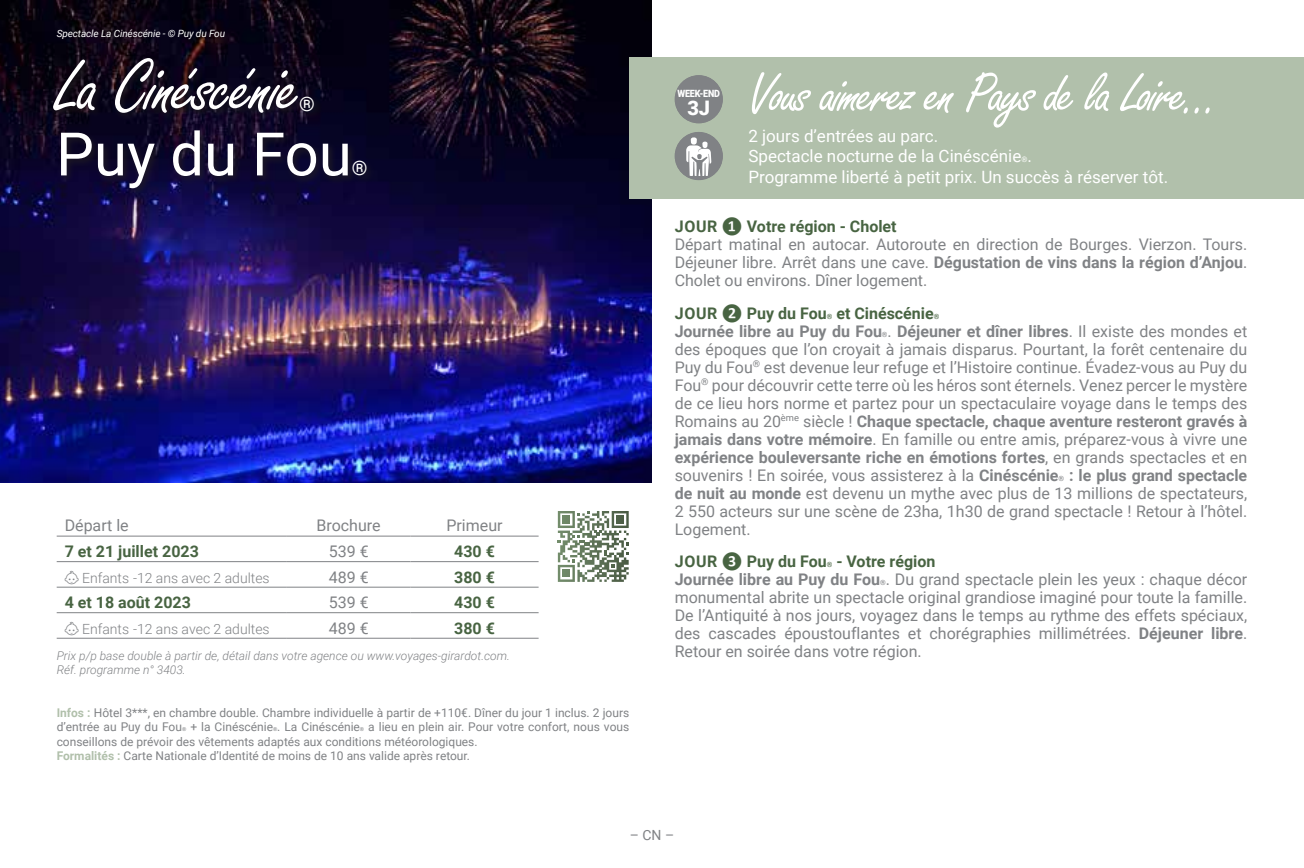
<style>
.page{position:relative;width:1304px;height:868px;background:#fff}
.page>*{position:absolute;margin:0;border:0;box-sizing:border-box;transform-origin:0 0}
.t1{font:80px "Freestyle Script";letter-spacing:-.025em;color:#fff}
.t2{font:60px "Freestyle Script";letter-spacing:-.04em;color:#fff}
.t3{font:60px "Roboto";color:#fff}
.t4{font:20px "Roboto";color:#fff}
.t5{font:900 20px "Roboto";color:#fff}
.t6{font:17px/20.4px "Roboto";color:#fff}
.t7{font:16px/18px "Roboto";color:#808285;text-align:justify}
.t8{font:700 16px "Roboto";color:#486442}
.t9{font:700 16px "Roboto";color:#808285}
.t10{font:300 14px "Roboto";color:#808285}
.t11{font:14px "Roboto";color:#808285}
.t12{font:12px/14.4px "Roboto";color:#808285}
.t13{font:italic 300 12px/14.4px "Roboto";color:#808285}
.t14{font:italic 10px "Roboto";letter-spacing:-.01em;color:#fff}
.t15{font:900 10px "Roboto";letter-spacing:-.03em;color:#fff;scale:.9 1}
.t16{font:700 7.2px "Roboto";color:#486442}
.t17{font:7.2px "Roboto";color:#808285}
.s1{font-weight:700;color:#b1c0ab}
.s2{font-size:5.4px}
.s3{font-size:7.6px}
.s4{font-weight:700;color:#486442}
.s5{font-family:"Calibri";font-weight:700;color:#486442}
.s6{font-weight:700}
.s7{font-family:"Calibri"}
.s8{font-weight:400}
</style>
<div class="page">
<img style="left:0;top:0;width:652px;height:482px">
<div style="left:51px;top:56px;width:325px;height:141px;background:#231f20;opacity:.75"></div>
<div style="left:629px;top:57px;width:675px;height:141px;background:#b1c0ab"></div>
<div style="left:675px;top:132px;width:48px;height:48px;background:#808285;border-radius:50%"></div>
<svg style="left:686px;top:137px;width:25px;height:39px"></svg>
<div style="left:675px;top:75px;width:48px;height:48px;background:#808285;border-radius:50%"></div>
<hr style="left:57px;top:535px;width:230px;height:1px;background:#808285">
<hr style="left:287px;top:535px;width:123px;height:1px;background:#808285">
<hr style="left:410px;top:535px;width:129px;height:1px;background:#808285">
<hr style="left:57px;top:561px;width:230px;height:1px;background:#808285">
<hr style="left:287px;top:561px;width:123px;height:1px;background:#808285">
<hr style="left:410px;top:561px;width:129px;height:1px;background:#808285">
<hr style="left:57px;top:586px;width:230px;height:1px;background:#808285">
<hr style="left:287px;top:586px;width:123px;height:1px;background:#808285">
<hr style="left:410px;top:586px;width:129px;height:1px;background:#808285">
<hr style="left:57px;top:612px;width:230px;height:1px;background:#808285">
<hr style="left:287px;top:612px;width:123px;height:1px;background:#808285">
<hr style="left:410px;top:612px;width:129px;height:1px;background:#808285">
<hr style="left:57px;top:637px;width:230px;height:1px;background:#808285">
<hr style="left:287px;top:637px;width:123px;height:1px;background:#808285">
<hr style="left:410px;top:637px;width:129px;height:1px;background:#808285">
<svg style="left:558px;top:511px;width:71px;height:71px"></svg>
<p class="t14" style="left:57px;top:27px;width:170px">Spectacle La Cinéscénie - © Puy du Fou</p>
<h1 class="t1" style="left:56px;top:43px;width:247px">La Cinéscénie</h1>
<p class="t4" style="left:299px;top:90px;width:17px">®</p>
<h2 class="t3" style="left:56px;top:112px;width:297px">Puy du Fou</h2>
<p class="t4" style="left:352px;top:154px;width:17px">®</p>
<p class="t7" style="left:65px;top:516px;width:66px">Départ le</p>
<p class="t7" style="left:317px;top:516px;width:66px">Brochure</p>
<p class="t7" style="left:446px;top:516px;width:58px">Primeur</p>
<p class="t8" style="left:65px;top:540px;width:136px">7 et 21 juillet 2023</p>
<p class="t7" style="left:329px;top:542px;width:41px">539 €</p>
<p class="t8" style="left:454px;top:540px;width:42px">430 €</p>
<p class="t10" style="left:82px;top:568px;width:189px">Enfants -12 ans avec 2 adultes</p>
<p class="t7" style="left:329px;top:567px;width:41px">489 €</p>
<p class="t8" style="left:454px;top:566px;width:42px">380 €</p>
<p class="t8" style="left:65px;top:591px;width:128px">4 et 18 août 2023</p>
<p class="t7" style="left:329px;top:593px;width:41px">539 €</p>
<p class="t8" style="left:454px;top:591px;width:42px">430 €</p>
<p class="t10" style="left:82px;top:619px;width:189px">Enfants -12 ans avec 2 adultes</p>
<p class="t7" style="left:329px;top:618px;width:41px">489 €</p>
<p class="t8" style="left:454px;top:617px;width:42px">380 €</p>
<p class="t13" style="left:57px;top:647px;width:455px">Prix p/p base double à partir de, détail dans votre agence ou www.voyages-girardot.com.<br>Réf. programme n° 3403.</p>
<p class="t12" style="left:57px;top:704px;width:574px"><span class="s1">Infos :</span> Hôtel 3***, en chambre double. Chambre individuelle à partir de +110€. Dîner du jour 1 inclus. 2 jours d’entrée au Puy du Fou<span class="s2">®</span> + la Cinéscénie<span class="s2">®</span>. La Cinéscénie<span class="s2">®</span> a lieu en plein air. Pour votre confort, nous vous conseillons de prévoir des vêtements adaptés aux conditions météorologiques.<br><span class="s1">Formalités :</span> Carte Nationale d’Identité de moins de 10 ans valide après retour.</p>
<p class="t15" style="left:678px;top:86px;width:48px">WEEK-END</p>
<p class="t5" style="left:687px;top:94px;width:24px">3J</p>
<h2 class="t2" style="left:748px;top:61px;width:473px">Vous aimerez en Pays de la Loire...</h2>
<p class="t6" style="left:748px;top:125px;width:421px">2 jours d’entrées au parc.<br>Spectacle nocturne de la Cinéscénie<span class="s3">®</span>.<br>Programme liberté à petit prix. Un succès à réserver tôt.</p>
<p class="t7" style="left:675px;top:217px;width:574px;text-align:left"><span class="s4">JOUR</span> <span class="s5">❶</span> <span class="s4">Votre région - Cholet<br></span>Départ matinal en autocar. Autoroute en direction de Bourges. Vierzon. Tours.<br>Déjeuner libre. Arrêt dans une cave. <span class="s6">Dégustation de vins dans la région d’Anjou</span>.<br>Cholet ou environs. Dîner logement.</p>
<p class="t8" style="left:675px;top:301px;width:153px">JOUR <span class="s7">❷</span> Puy du Fou</p>
<p class="t16" style="left:827px;top:311px;width:7px">®</p>
<p class="t8" style="left:836px;top:301px;width:99px">et Cinéscénie</p>
<p class="t16" style="left:934px;top:311px;width:7px">®</p>
<p class="t9" style="left:675px;top:319px;width:574px">Journée libre au Puy du Fou <span class="s8">.</span> Déjeuner et dîner libres<span class="s8">. Il existe des mondes et</span></p>
<p class="t17" style="left:882px;top:329px;width:7px">®</p>
<p class="t7" style="left:675px;top:339px;width:574px">des époques que l’on croyait à jamais disparus. Pourtant, la forêt centenaire du Puy du Fou<sup>®</sup> est devenue leur refuge et l’Histoire continue. Évadez-vous au Puy du Fou<sup>®</sup> pour découvrir cette terre où les héros sont éternels. Venez percer le mystère de ce lieu hors norme et partez pour un spectaculaire voyage dans le temps des Romains au 20<sup>ème</sup> siècle ! <span class="s6">Chaque spectacle, chaque aventure resteront gravés à jamais dans votre mémoire</span>. En famille ou entre amis, préparez-vous à vivre une <span class="s6">expérience bouleversante riche en émotions fortes</span>, en grands spectacles et en souvenirs ! En soirée, vous assisterez à la <span class="s6">Cinéscénie</span></p>
<p class="t7" style="left:675px;top:465px;width:574px;text-indent:394px"><span class="s6">: le plus grand spectacle de nuit au monde</span> est devenu un mythe avec plus de 13 millions de spectateurs, 2 550 acteurs sur une scène de 23ha, 1h30 de grand spectacle ! Retour à l’hôtel.<br>Logement.</p>
<p class="t8" style="left:675px;top:550px;width:153px">JOUR <span class="s7">❸</span> Puy du Fou</p>
<p class="t16" style="left:827px;top:559px;width:7px">®</p>
<p class="t17" style="left:1059px;top:473px;width:7px">®</p>
<p class="t7" style="left:675px;top:551px;width:574px;text-indent:162px"><span class="s4">- Votre région<br></span><span class="s6">Journée libre au Puy du Fou</span> . Du grand spectacle plein les yeux : chaque décor</p>
<p class="t17" style="left:880px;top:577px;width:7px">®</p>
<p class="t7" style="left:675px;top:587px;width:574px">monumental abrite un spectacle original grandiose imaginé pour toute la famille.<br>De l’Antiquité à nos jours, voyagez dans le temps au rythme des effets spéciaux, des cascades époustouflantes et chorégraphies millimétrées. <span class="s6">Déjeuner libre</span>.<br>Retour en soirée dans votre région.</p>
<p class="t11" style="left:630px;top:824px;width:46px">– CN –</p>
</div>
